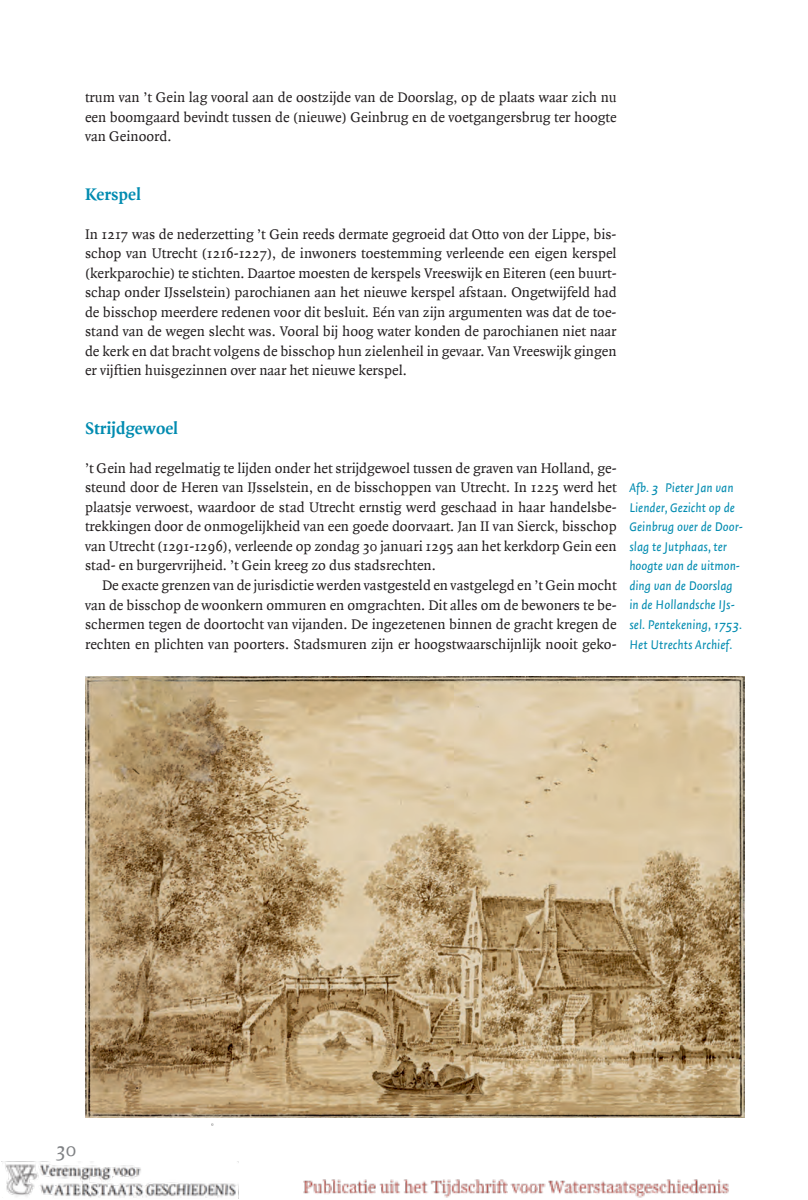
<style>
.page{position:relative;width:808px;height:1200px;background:#fff}
.page>*{position:absolute;margin:0;border:0;box-sizing:border-box;transform-origin:0 0}
.t1{font:21px "Quadraat Sc Offc";color:#808285}
.t2{font:700 18px "Quadraat Offc";color:#008bb0}
.t3{font:15px/19.5px "Quadraat Offc";color:#231f20;text-align:justify}
.t4{font:italic 13.5px/19.5px "Quadraat Sans Offc";color:#008bb0}
.s1{font-family:"Quadraat Sc Offc"}
.s2{font-family:"Quadraat Sans Sc Offc";font-style:normal}
</style>
<div class="page">
<img style="left:2px;top:676px;width:743px;height:521px">
<p class="t3" style="left:85px;top:88px;width:533px">trum van ’t Gein lag vooral aan de oostzijde van de Doorslag, op de plaats waar zich nu een boomgaard bevindt tussen de (nieuwe) Geinbrug en de voetgangersbrug ter hoogte van Geinoord.</p>
<p class="t2" style="left:85px;top:184px;width:57px">Kerspel</p>
<p class="t3" style="left:85px;top:224px;width:533px">In <span class="s1">1217</span> was de nederzetting ’t Gein reeds dermate gegroeid dat Otto von der Lippe, bis&shy;schop van Utrecht (<span class="s1">1216</span>-<span class="s1">1227</span>), de inwoners toestemming verleende een eigen kerspel (kerkparochie) te stichten. Daartoe moesten de kerspels Vreeswijk en Eiteren (een buurt&shy;schap onder IJsselstein) parochianen aan het nieuwe kerspel afstaan. Ongetwijfeld had de bisschop meerdere redenen voor dit besluit. Eén van zijn argumenten was dat de toe&shy;stand van de wegen slecht was. Vooral bij hoog water konden de parochianen niet naar de kerk en dat bracht volgens de bisschop hun zielenheil in gevaar. Van Vreeswijk gingen er vijftien huisgezinnen over naar het nieuwe kerspel.</p>
<p class="t2" style="left:85px;top:418px;width:94px">Strijdgewoel</p>
<p class="t3" style="left:85px;top:458px;width:533px">’t Gein had regelmatig te lijden onder het strijdgewoel tussen de graven van Holland, ge&shy;steund door de Heren van IJsselstein, en de bisschoppen van Utrecht. In <span class="s1">1225</span> werd het plaatsje verwoest, waardoor de stad Utrecht ernstig werd geschaad in haar handelsbe&shy;trekkingen door de onmogelijkheid van een goede doorvaart. Jan II van Sierck, bisschop van Utrecht (<span class="s1">1291</span>-<span class="s1">1296</span>), verleende op zondag <span class="s1">30</span> januari <span class="s1">1295</span> aan het kerkdorp Gein een stad- en burgervrijheid. ’t Gein kreeg zo dus stadsrechten.</p>
<p class="t3" style="left:85px;top:575px;width:533px;text-indent:17px">De exacte grenzen van de jurisdictie werden vastgesteld en vastgelegd en ’t Gein mocht van de bisschop de woonkern ommuren en omgrachten. Dit alles om de bewoners te be&shy;schermen tegen de doortocht van vijanden. De ingezetenen binnen de gracht kregen de rechten en plichten van poorters. Stadsmuren zijn er hoogstwaarschijnlijk nooit geko-</p>
<p class="t4" style="left:629px;top:479px;width:115px">Afb. <span class="s2">3</span> Pieter Jan van<br>Liender, Gezicht op de<br>Geinbrug over de Door&shy;slag te Jutphaas, ter hoogte van de uitmon&shy;ding van de Doorslag in de Hollandsche IJs&shy;sel. Pentekening, <span class="s2">1753</span>.<br>Het Utrechts Archief.</p>
<h1 class="t1" style="left:55px;top:1137px;width:23px">30</h1>
</div>
